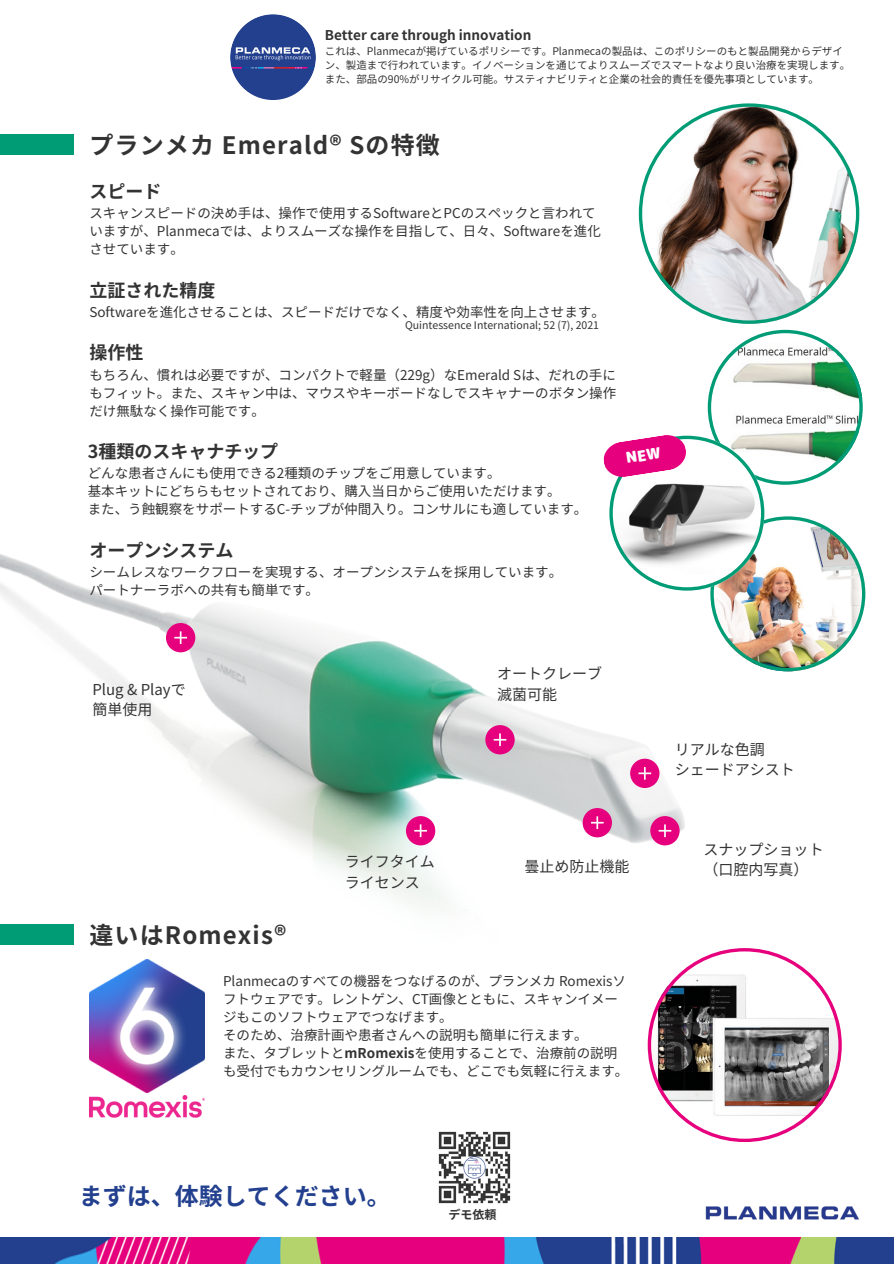
<style>
.page{position:relative;width:894px;height:1264px;background:#fff}
.page>*{position:absolute;margin:0;border:0;box-sizing:border-box;transform-origin:0 0}
.t1{font:700 24px "Noto Sans JP";letter-spacing:.05em;color:#333}
.t2{font:700 24px "Noto Sans JP";color:#23408f}
.t3{font:700 18px "Noto Sans JP";color:#333}
.t4{font:15px/20.2px "Noto Sans JP";color:#333}
.t5{font:13.5px/18px "Noto Sans JP";color:#333}
.t6{font:700 13.5px "Noto Sans JP";color:#333}
.t7{font:700 12px "Noto Sans JP";color:#333}
.t8{font:10.5px/14px "Noto Sans JP";color:#333}
.s1{font-weight:700}
</style>
<div class="page">
<img style="left:0;top:1237px;width:893px;height:26px">
<img style="left:0;top:554px;width:794px;height:472px">
<img style="left:705px;top:1206px;width:154px;height:14px">
<div style="left:0;top:134px;width:73px;height:21px;background:#009c76"></div>
<img style="left:230px;top:14px;width:86px;height:86px;border-radius:50%">
<img style="left:438px;top:1131px;width:73px;height:73px">
<img style="left:89px;top:959px;width:115px;height:132px">
<svg style="left:638px;top:103px;width:221px;height:221px"></svg>
<div style="left:630px;top:758px;width:29px;height:30px;background:#e6007e;border-radius:50%"></div>
<svg style="left:638px;top:767px;width:13px;height:12px"></svg>
<div style="left:582px;top:808px;width:29px;height:29px;background:#e6007e;border-radius:50%"></div>
<svg style="left:591px;top:816px;width:12px;height:13px"></svg>
<div style="left:406px;top:816px;width:29px;height:29px;background:#e6007e;border-radius:50%"></div>
<svg style="left:414px;top:824px;width:13px;height:13px"></svg>
<div style="left:485px;top:725px;width:29px;height:29px;background:#e6007e;border-radius:50%"></div>
<svg style="left:493px;top:733px;width:13px;height:13px"></svg>
<div style="left:166px;top:623px;width:29px;height:29px;background:#e6007e;border-radius:50%"></div>
<svg style="left:174px;top:631px;width:13px;height:13px"></svg>
<img style="left:89px;top:1095px;width:115px;height:22px">
<div style="left:0;top:923px;width:73px;height:21px;background:#009c76"></div>
<svg style="left:647px;top:948px;width:194px;height:193px"></svg>
<div style="left:650px;top:816px;width:29px;height:29px;background:#e6007e;border-radius:50%"></div>
<svg style="left:658px;top:824px;width:13px;height:13px"></svg>
<svg style="left:602px;top:330px;width:263px;height:341px"></svg>
<p class="t6" style="left:325px;top:25px;width:208px">Better care through innovation</p>
<h3 class="t8" style="left:325px;top:44px;width:527px">これは、Planmecaが掲げているポリシーです。Planmecaの製品は、このポリシーのもと製品開発からデザイン、製造まで行われています。イノベーションを通じてよりスムーズでスマートなより良い治療を実現します。</h3>
<h4 class="t8" style="left:325px;top:72px;width:495px">また、部品の90%がリサイクル可能。サスティナビリティと企業の社会的責任を優先事項としています。</h4>
<p class="t1" style="left:89px;top:126px;width:352px">プランメカ Emerald® Sの特徴</p>
<h4 class="t3" style="left:89px;top:177px;width:73px">スピード</h4>
<h4 class="t5" style="left:89px;top:203px;width:513px">スキャンスピードの決め手は、操作で使用するSoftwareとPCのスペックと言われていますが、Planmecaでは、よりスムーズな操作を目指して、日々、Softwareを進化させています。</h4>
<h4 class="t3" style="left:89px;top:276px;width:127px">立証された精度</h4>
<h4 class="t5" style="left:89px;top:302px;width:517px">Softwareを進化させることは、スピードだけでなく、精度や効率性を向上させます。</h4>
<p class="t3" style="left:89px;top:338px;width:55px">操作性</p>
<p class="t5" style="left:89px;top:365px;width:528px;text-align:justify">もちろん、慣れは必要ですが、コンパクトで軽量（229g）なEmerald Sは、だれの手にもフィット。また、スキャン中は、マウスやキーボードなしでスキャナーのボタン操作だけ無駄なく操作可能です。</p>
<p class="t3" style="left:88px;top:437px;width:192px">3種類のスキャナチップ</p>
<p class="t5" style="left:88px;top:463px;width:501px">どんな患者さんにも使用できる2種類のチップをご用意しています。<br>基本キットにどちらもセットされており、購入当日からご使用いただけます。<br>また、う蝕観察をサポートするC-チップが仲間入り。コンサルにも適しています。</p>
<p class="t8" style="left:405px;top:318px;width:195px">Quintessence International; 52 (7), 2021</p>
<h4 class="t3" style="left:89px;top:536px;width:145px">オープンシステム</h4>
<h4 class="t5" style="left:89px;top:562px;width:474px">シームレスなワークフローを実現する、オープンシステムを採用しています。パートナーラボへの共有も簡単です。</h4>
<h1 class="t4" style="left:497px;top:663px;width:106px">オートクレーブ</h1>
<p class="t4" style="left:92px;top:678px;width:95px">Plug &amp; Playで</p>
<h1 class="t4" style="left:497px;top:683px;width:61px">滅菌可能</h1>
<p class="t4" style="left:92px;top:698px;width:59px">簡単使用</p>
<p class="t1" style="left:89px;top:915px;width:198px">違いはRomexis®</p>
<h4 class="t4" style="left:344px;top:850px;width:91px">ライフタイム</h4>
<p class="t4" style="left:524px;top:855px;width:106px">曇止め防止機能</p>
<h4 class="t4" style="left:344px;top:871px;width:76px">ライセンス</h4>
<h4 class="t5" style="left:223px;top:971px;width:407px">Planmecaのすべての機器をつなげるのが、プランメカ Romexisソフトウェアです。レントゲン、CT画像とともに、スキャンイメージもこのソフトウェアでつなげます。<br>そのため、治療計画や患者さんへの説明も簡単に行えます。<br>また、タブレットと<span class="s1">mRomexis</span>を使用することで、治療前の説明も受付でもカウンセリングルームでも、どこでも気軽に行えます。</h4>
<p class="t2" style="left:79px;top:1177px;width:313px">まずは、体験してください。</p>
<p class="t7" style="left:448px;top:1205px;width:50px">デモ依頼</p>
<p class="t4" style="left:674px;top:738px;width:121px">リアルな色調<br>シェードアシスト</p>
<h4 class="t4" style="left:703px;top:838px;width:121px">スナップショット（口腔内写真）</h4>
</div>
